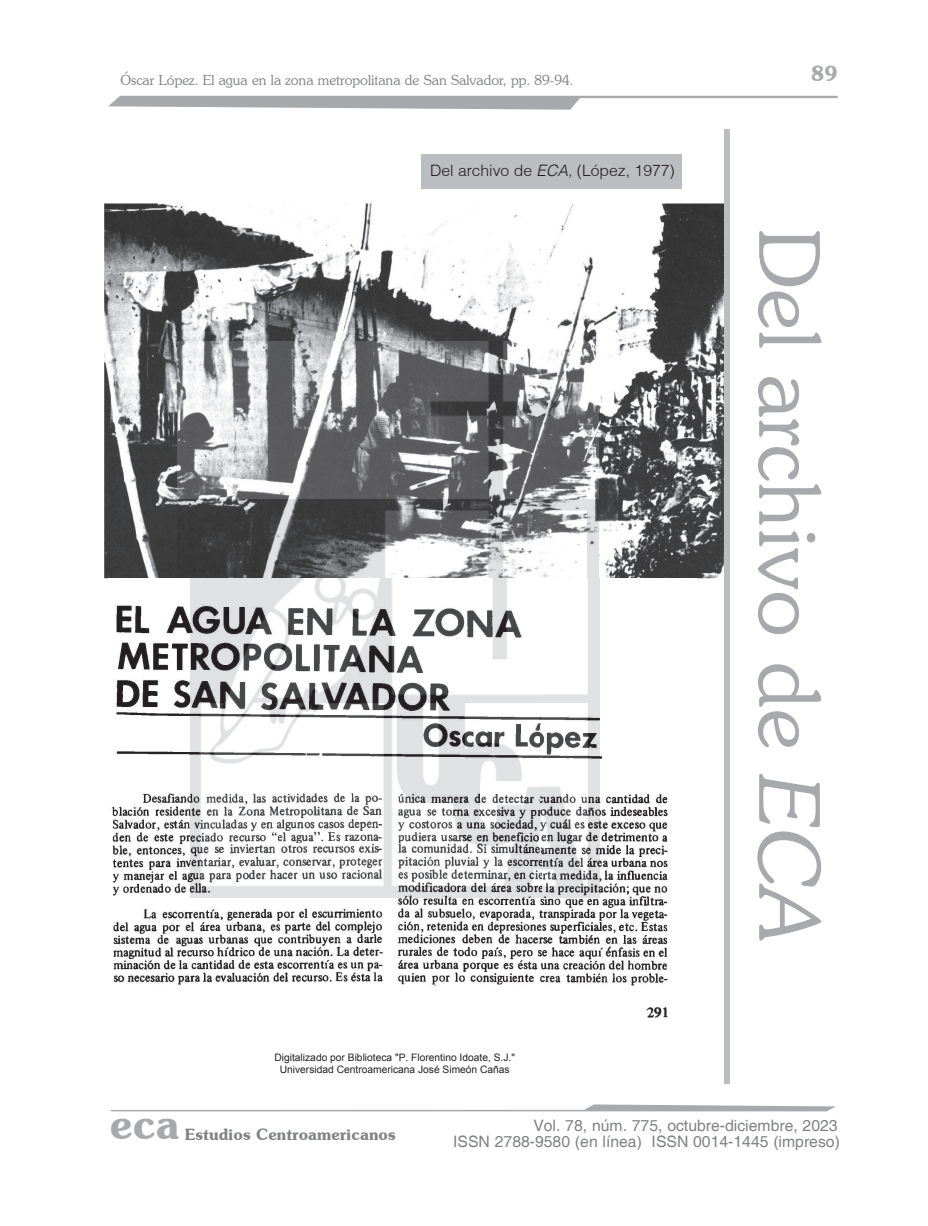
<style>
.page{position:relative;width:928px;height:1226px;background:#fff}
.page>*{position:absolute;margin:0;border:0;box-sizing:border-box;transform-origin:0 0}
.t1{font:300 84px "Souvenir IT Cby BT";color:#a8a9ad}
.t2{font:600 42px "Souvenir IT Cby BT";color:#a8a9ad}
.t3{font:600 21px "Souvenir IT Cby BT";color:#a8a9ad}
.t4{font:15.75px/16.4px "Helvetica";color:#808285;text-align:right}
.t5{font:300 15.75px "Helvetica";color:#231f20}
.t6{font:600 15.75px "Souvenir IT Cby BT";color:#808285}
.t7{font:300 14px "Souvenir IT Cby BT";color:#808285}
.t8{font:10.15px/12.2px "Arial";color:#231f20;text-align:center}
.s1{font-style:italic}
</style>
<div class="page">
<svg style="left:108px;top:96px;width:729px;height:14px"></svg>
<svg style="left:110px;top:1104px;width:726px;height:7px"></svg>
<div style="left:724px;top:129px;width:5px;height:954px;background:#bcbdc0"></div>
<img style="left:104px;top:203px;width:620px;height:375px">
<img style="left:178px;top:341px;width:420px;height:237px">
<img style="left:112px;top:578px;width:557px;height:440px">
<img style="left:190px;top:578px;width:409px;height:318px">
<div style="left:422px;top:154px;width:260px;height:34px;background:#bcbdc0"></div>
<h3 class="t7" style="left:120px;top:72px;width:455px">Óscar López. El agua en la zona metropolitana de San Salvador, pp. 89-94.</h3>
<h3 class="t5" style="left:430px;top:161px;width:246px">Del archivo de <span class="s1">ECA,</span> (López, 1977)</h3>
<p class="t8" style="left:274px;top:1051px;width:242px">Digitalizado por Biblioteca "P. Florentino Idoate, S.J."<br>Universidad Centroamericana José Simeón Cañas</p>
<h3 class="t3" style="left:811px;top:61px;width:28px">89</h3>
<h1 class="t1" style="left:840px;top:228px;width:721px;rotate:90deg">Del archivo de <span class="s1">ECA</span></h1>
<h2 class="t2" style="left:110px;top:1097px;width:71px">eca</h2>
<h3 class="t6" style="left:185px;top:1124px;width:213px">Estudios Centroamericanos</h3>
<h3 class="t4" style="left:453px;top:1117px;width:388px">Vol. 78, núm. 775, octubre-diciembre, 2023<br>ISSN 2788-9580 (en línea) ISSN 0014-1445 (impreso)</h3>
</div>
